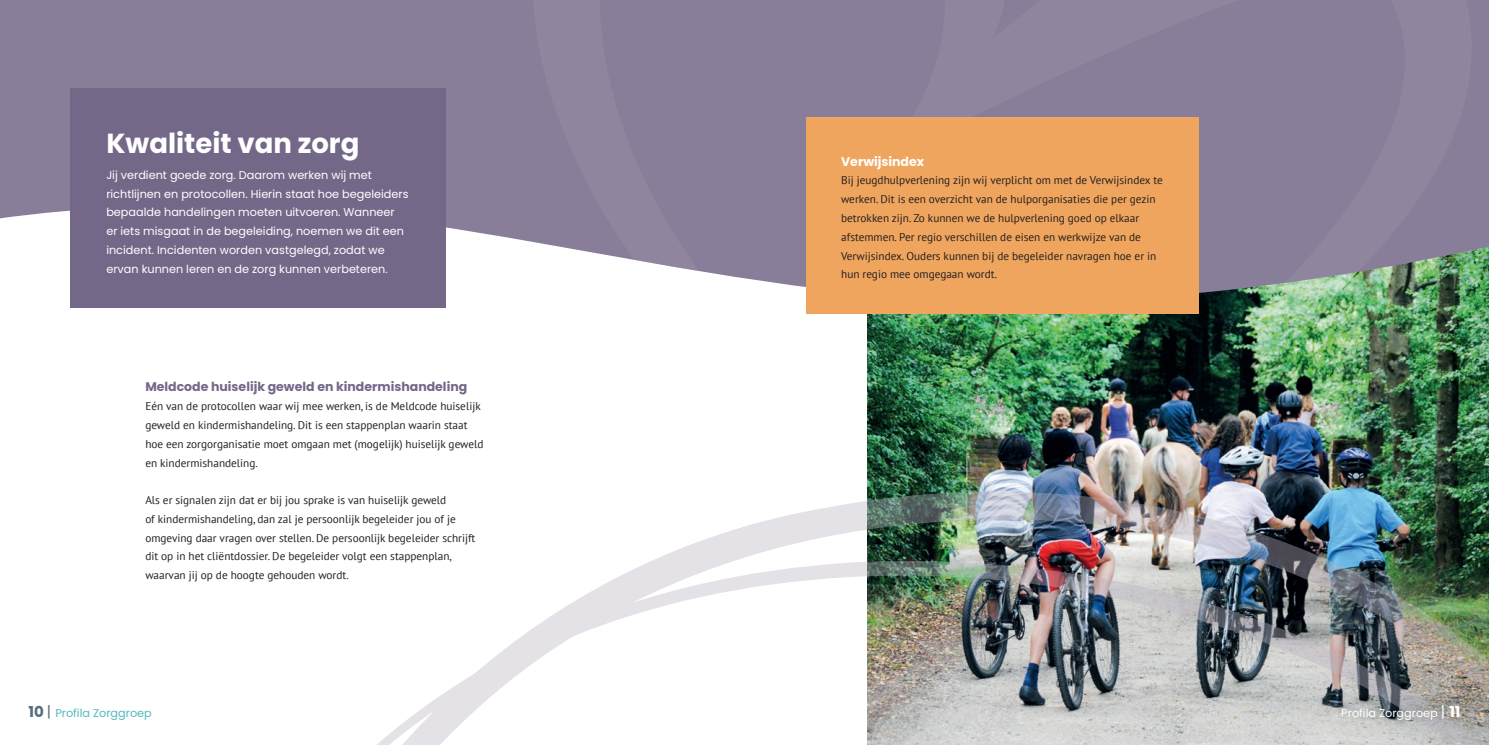
<style>
.page{position:relative;width:1489px;height:745px;background:#fff}
.page>*{position:absolute;margin:0;border:0;box-sizing:border-box;transform-origin:0 0}
.t1{font:700 27.5px "Poppins";color:#fff}
.t2{font:700 12.5px "Poppins";color:#746889}
.t3{font:700 12.5px "Poppins";color:#fff}
.t4{font:11.25px/18.8px "PT Sans";color:#231f20}
.t5{font:11.25px/18.8px "Poppins";color:#fff}
.t6{font:11.25px "Poppins";color:#53babc}
.s1{font-weight:700;font-size:15px;color:#566e7a}
.s2{font-size:15px;color:#566e7a}
.s3{font-size:15px}
.s4{font-weight:700;font-size:15px}
</style>
<div class="page">
<img style="left:867px;top:328px;width:621px;height:162px">
<svg style="left:0;top:0;width:1488px;height:328px;fill:#897e99"></svg>
<svg style="left:531px;top:0;width:941px;height:317px;background:#90899d"></svg>
<div style="left:71px;top:89px;width:375px;height:219px;background:#746889"></div>
<div style="left:805px;top:117px;width:393px;height:196px;background:#f0a55e"></div>
<img style="left:378px;top:490px;width:1110px;height:254px">
<h1 class="t1" style="left:106px;top:127px;width:254px">Kwaliteit van zorg</h1>
<p class="t5" style="left:106px;top:165px;width:304px">Jij verdient goede zorg. Daarom werken wij met richtlijnen en protocollen. Hierin staat hoe begeleiders bepaalde handelingen moeten uitvoeren. Wanneer er iets misgaat in de begeleiding, noemen we dit een incident. Incidenten worden vastgelegd, zodat we ervan kunnen leren en de zorg kunnen verbeteren.</p>
<p class="t2" style="left:145px;top:379px;width:323px">Meldcode huiselijk geweld en kindermishandeling</p>
<p class="t4" style="left:145px;top:396px;width:339px">Eén van de protocollen waar wij mee werken, is de Meldcode huiselijk geweld en kindermishandeling. Dit is een stappenplan waarin staat hoe een zorgorganisatie moet omgaan met (mogelijk) huiselijk geweld en kindermishandeling.</p>
<p class="t4" style="left:145px;top:490px;width:331px">Als er signalen zijn dat er bij jou sprake is van huiselijk geweld<br>of kindermishandeling, dan zal je persoonlijk begeleider jou of je omgeving daar vragen over stellen. De persoonlijk begeleider schrijft dit op in het cliëntdossier. De begeleider volgt een stappenplan, waarvan jij op de hoogte gehouden wordt.</p>
<p class="t3" style="left:841px;top:154px;width:84px">Verwijsindex</p>
<p class="t4" style="left:841px;top:171px;width:323px">Bij jeugdhulpverlening zijn wij verplicht om met de Verwijsindex te werken. Dit is een overzicht van de hulporganisaties die per gezin betrokken zijn. Zo kunnen we de hulpverlening goed op elkaar afstemmen. Per regio verschillen de eisen en werkwijze van de Verwijsindex. Ouders kunnen bij de begeleider navragen hoe er in hun regio mee omgegaan wordt.</p>
<p class="t6" style="left:28px;top:706px;width:125px"><span class="s1">10</span> <span class="s2">|</span> Profila Zorggroep</p>
<p class="t5" style="left:1341px;top:703px;width:121px">Profila Zorggroep <span class="s3">|</span> <span class="s4">11</span></p>
</div>
